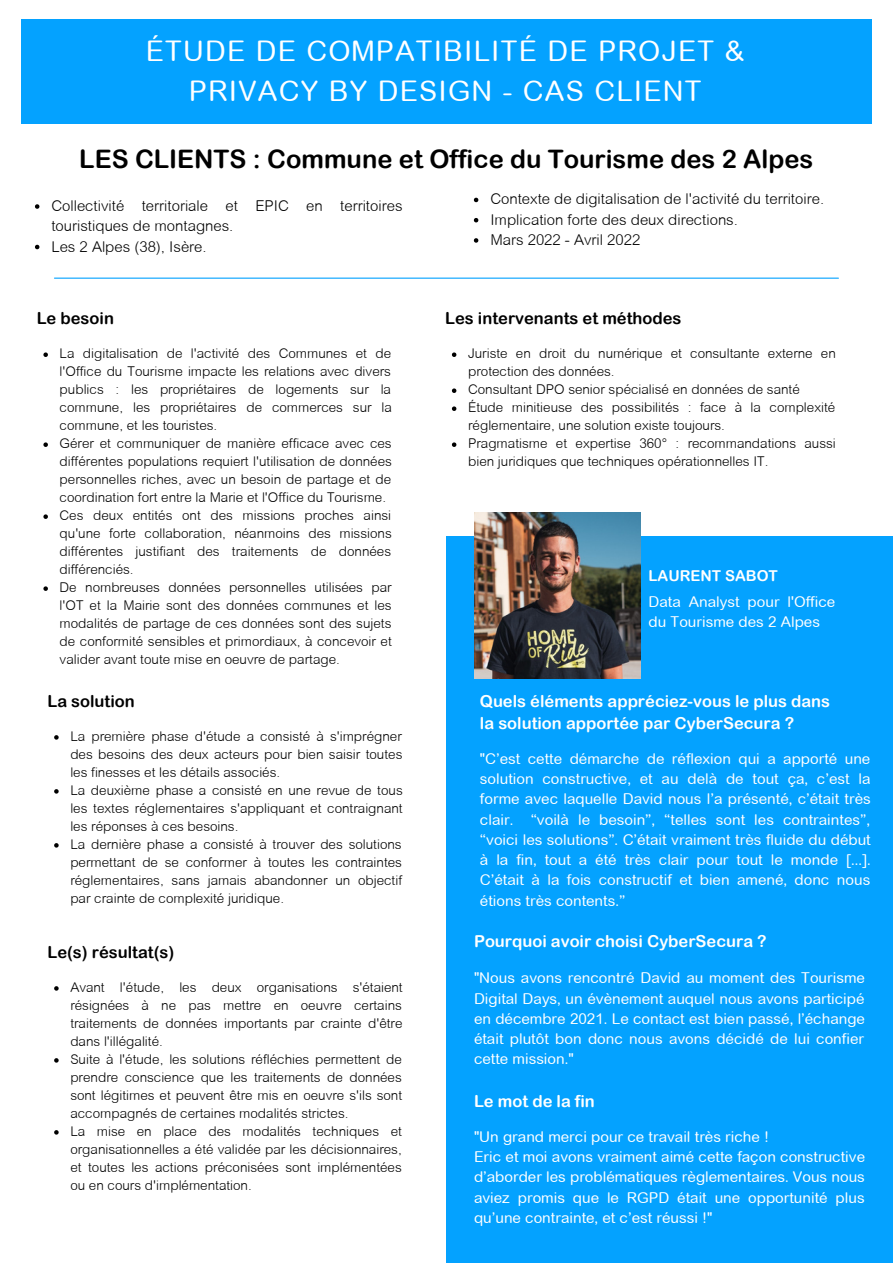
<style>
.page{position:relative;width:893px;height:1264px;background:#fff}
.page>*{position:absolute;margin:0;border:0;box-sizing:border-box;transform-origin:0 0}
.t1{font:28.5px/39.3px "Arial Rounded MT";letter-spacing:.045em;color:#fff;text-align:center}
.t2{font:25.5px "Arial Rounded MT Bold";color:#000}
.t3{font:16.5px/22.5px "Arial Rounded MT Bold";color:#fff}
.t4{font:16.5px "Arial Rounded MT Bold";color:#000}
.t5{font:15px/20.2px "Arial Rounded MT";color:#fff}
.t6{font:300 15px/20.2px "Arial Rounded MT";color:#000}
.t7{font:15px "Arial Rounded MT Bold";color:#fff}
.t8{font:300 13.5px/18px "Arial Rounded MT";color:#000}
</style>
<div class="page">
<div style="left:22px;top:19px;width:848px;height:104px;background:#04a2ff"></div>
<div style="left:446px;top:536px;width:446px;height:726px;background:#04a2ff"></div>
<svg style="left:35px;top:204px;width:4px;height:5px"></svg>
<svg style="left:35px;top:245px;width:4px;height:4px"></svg>
<svg style="left:43px;top:352px;width:5px;height:5px"></svg>
<svg style="left:43px;top:442px;width:5px;height:5px"></svg>
<svg style="left:43px;top:514px;width:5px;height:5px"></svg>
<svg style="left:43px;top:586px;width:5px;height:5px"></svg>
<svg style="left:54px;top:735px;width:5px;height:4px"></svg>
<svg style="left:54px;top:789px;width:5px;height:4px"></svg>
<svg style="left:54px;top:843px;width:5px;height:4px"></svg>
<svg style="left:474px;top:198px;width:4px;height:4px"></svg>
<svg style="left:474px;top:218px;width:4px;height:4px"></svg>
<svg style="left:474px;top:238px;width:4px;height:5px"></svg>
<svg style="left:54px;top:986px;width:5px;height:4px"></svg>
<svg style="left:54px;top:1058px;width:5px;height:4px"></svg>
<svg style="left:54px;top:1130px;width:5px;height:4px"></svg>
<img style="left:474px;top:512px;width:166px;height:167px">
<hr style="left:54px;top:277px;width:784px;height:2px;background:#04a2ff">
<svg style="left:452px;top:352px;width:4px;height:5px"></svg>
<svg style="left:452px;top:388px;width:4px;height:5px"></svg>
<svg style="left:452px;top:406px;width:4px;height:5px"></svg>
<svg style="left:452px;top:442px;width:4px;height:5px"></svg>
<h1 class="t1" style="left:146px;top:31px;width:600px">ÉTUDE DE COMPATIBILITÉ DE PROJET &amp;<br>PRIVACY BY DESIGN - CAS CLIENT</h1>
<h2 class="t2" style="left:79px;top:144px;width:735px">LES CLIENTS : Commune et Office du Tourisme des 2 Alpes</h2>
<p class="t6" style="left:51px;top:195px;width:352px">Collectivité territoriale et EPIC en territoires touristiques de montagnes.<br>Les 2 Alpes (38), Isère.</p>
<p class="t6" style="left:490px;top:189px;width:335px">Contexte de digitalisation de l'activité du territoire.<br>Implication forte des deux directions.<br>Mars 2022 - Avril 2022</p>
<p class="t4" style="left:37px;top:309px;width:79px">Le besoin</p>
<p class="t8" style="left:60px;top:344px;width:334px">La digitalisation de l'activité des Communes et de l'Office du Tourisme impacte les relations avec divers publics : les propriétaires de logements sur la commune, les propriétaires de commerces sur la commune, et les touristes.<br>Gérer et communiquer de manière efficace avec ces différentes populations requiert l'utilisation de données personnelles riches, avec un besoin de partage et de coordination fort entre la Marie et l'Office du Tourisme.<br>Ces deux entités ont des missions proches ainsi qu'une forte collaboration, néanmoins des missions différentes justifiant des traitements de données différenciés.<br>De nombreuses données personnelles utilisées par l'OT et la Mairie sont des données communes et les modalités de partage de ces données sont des sujets de conformité sensibles et primordiaux, à concevoir et valider avant toute mise en oeuvre de partage.</p>
<p class="t4" style="left:47px;top:691px;width:89px">La solution</p>
<p class="t8" style="left:70px;top:727px;width:334px">La première phase d'étude a consisté à s'imprégner des besoins des deux acteurs pour bien saisir toutes les finesses et les détails associés.<br>La deuxième phase a consisté en une revue de tous les textes réglementaires s'appliquant et contraignant les réponses à ces besoins.<br>La dernière phase a consisté à trouver des solutions permettant de se conformer à toutes les contraintes réglementaires, sans jamais abandonner un objectif par crainte de complexité juridique.</p>
<p class="t4" style="left:47px;top:942px;width:128px">Le(s) résultat(s)</p>
<p class="t8" style="left:70px;top:977px;width:334px">Avant l'étude, les deux organisations s'étaient résignées à ne pas mettre en oeuvre certains traitements de données importants par crainte d'être dans l'illégalité.<br>Suite à l'étude, les solutions réfléchies permettent de prendre conscience que les traitements de données sont légitimes et peuvent être mis en oeuvre s'ils sont accompagnés de certaines modalités strictes.<br>La mise en place des modalités techniques et organisationnelles a été validée par les décisionnaires, et toutes les actions préconisées sont implémentées ou en cours d'implémentation.</p>
<p class="t4" style="left:445px;top:309px;width:238px">Les intervenants et méthodes</p>
<p class="t8" style="left:468px;top:344px;width:369px">Juriste en droit du numérique et consultante externe en protection des données.<br>Consultant DPO senior spécialisé en données de santé Étude minitieuse des possibilités : face à la complexité réglementaire, une solution existe toujours.<br>Pragmatisme et expertise 360° : recommandations aussi bien juridiques que techniques opérationnelles IT.</p>
<p class="t7" style="left:648px;top:567px;width:131px">LAURENT SABOT</p>
<p class="t5" style="left:648px;top:591px;width:188px">Data Analyst pour l'Office du Tourisme des 2 Alpes</p>
<p class="t3" style="left:480px;top:689px;width:352px">Quels éléments appréciez-vous le plus dans la solution apportée par CyberSecura ?</p>
<p class="t5" style="left:480px;top:748px;width:392px;text-align:justify">"C’est cette démarche de réflexion qui a apporté une solution constructive, et au delà de tout ça, c’est la forme avec laquelle David nous l’a présenté, c’était très clair. “voilà le besoin”, “telles sont les contraintes”, “voici les solutions”. C’était vraiment très fluide du début à la fin, tout a été très clair pour tout le monde [...].<br>C’était à la fois constructif et bien amené, donc nous étions très contents.”</p>
<p class="t3" style="left:474px;top:930px;width:294px">Pourquoi avoir choisi CyberSecura ?</p>
<p class="t5" style="left:474px;top:967px;width:392px;text-align:justify">"Nous avons rencontré David au moment des Tourisme Digital Days, un évènement auquel nous avons participé en décembre 2021. Le contact est bien passé, l’échange était plutôt bon donc nous avons décidé de lui confier cette mission."</p>
<p class="t3" style="left:474px;top:1089px;width:122px">Le mot de la fin</p>
<p class="t5" style="left:474px;top:1126px;width:392px">"Un grand merci pour ce travail très riche !<br>Eric et moi avons vraiment aimé cette façon constructive d’aborder les problématiques règlementaires. Vous nous aviez promis que le RGPD était une opportunité plus qu’une contrainte, et c’est réussi !"</p>
</div>
